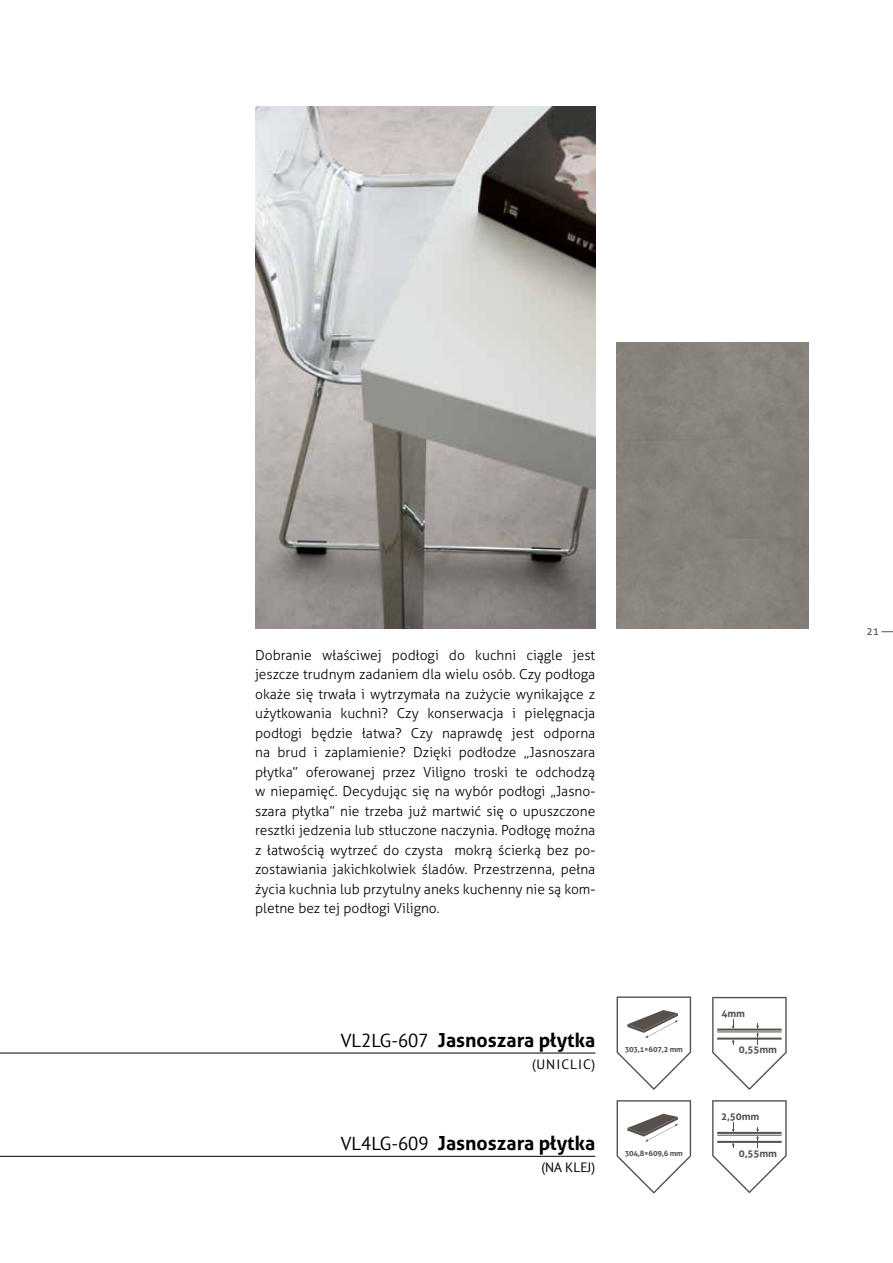
<style>
.page{position:relative;width:893px;height:1263px;background:#fff}
.page>*{position:absolute;margin:0;border:0;box-sizing:border-box;transform-origin:0 0}
.t1{font:700 19.5px "Aller";color:#000}
.t2{font:300 13.8px/19.5px "Aller";color:#000;text-align:justify}
.t3{font:13.5px "PT Sans";letter-spacing:.08em;color:#000}
.t4{font:10.5px "Aller";color:#57514d}
.t5{font:700 10.05px "Aller";letter-spacing:-.01em;color:#57514d}
.t6{font:700 7.65px "Aller";letter-spacing:-.025em;color:#57514d}
.s1{font-family:"PT Sans";font-weight:400;font-size:18.75px}
</style>
<div class="page">
<img style="left:255px;top:106px;width:340px;height:522px">
<svg style="left:881px;top:631px;width:12px;height:1px"></svg>
<hr style="left:0;top:1156px;width:595px;height:1px;background:#000">
<svg style="left:617px;top:1100px;width:74px;height:94px"></svg>
<svg style="left:617px;top:996px;width:74px;height:94px"></svg>
<svg style="left:712px;top:1100px;width:75px;height:93px"></svg>
<hr style="left:717px;top:1132px;width:65px;height:2px;background:#57514d">
<hr style="left:717px;top:1135px;width:65px;height:1px;background:#57514d">
<hr style="left:717px;top:1141px;width:65px;height:2px;background:#57514d">
<hr style="left:0;top:1053px;width:595px;height:1px;background:#000">
<svg style="left:712px;top:997px;width:75px;height:93px"></svg>
<hr style="left:717px;top:1028px;width:65px;height:2px;background:#57514d">
<hr style="left:717px;top:1031px;width:65px;height:1px;background:#57514d">
<hr style="left:717px;top:1037px;width:65px;height:2px;background:#57514d">
<p class="t2" style="left:255px;top:645px;width:342px">Dobranie właściwej podłogi do kuchni ciągle jest jeszcze trudnym zadaniem dla wielu osób. Czy podłoga okaże się trwała i wytrzymała na zużycie wynikające z użytkowania kuchni? Czy konserwacja i pielęgnacja podłogi będzie łatwa? Czy naprawdę jest odporna na brud i zaplamienie? Dzięki podłodze „Jasnoszara płytka” oferowanej przez Viligno troski te odchodzą w niepamięć. Decydując się na wybór podłogi „Jasno&shy;szara płytka” nie trzeba już martwić się o upuszczone resztki jedzenia lub stłuczone naczynia. Podłogę można z łatwością wytrzeć do czysta mokrą ścierką bez po&shy;zostawiania jakichkolwiek śladów. Przestrzenna, pełna życia kuchnia lub przytulny aneks kuchenny nie są kom&shy;pletne bez tej podłogi Viligno.</p>
<h1 class="t1" style="left:341px;top:1027px;width:256px"><span class="s1">VL2LG-607</span> Jasnoszara płytka</h1>
<p class="t3" style="left:532px;top:1055px;width:65px">(UNICLIC)</p>
<h1 class="t1" style="left:341px;top:1131px;width:256px"><span class="s1">VL4LG-609</span> Jasnoszara płytka</h1>
<p class="t3" style="left:541px;top:1159px;width:55px">(NA KLEJ)</p>
<p class="t6" style="left:625px;top:1045px;width:60px">303,1×607,2 mm</p>
<p class="t6" style="left:625px;top:1148px;width:60px">304,8×609,6 mm</p>
<p class="t5" style="left:722px;top:1007px;width:25px">4mm</p>
<p class="t5" style="left:739px;top:1044px;width:40px">0,55mm</p>
<p class="t5" style="left:721px;top:1110px;width:40px">2,50mm</p>
<p class="t5" style="left:739px;top:1147px;width:40px">0,55mm</p>
<p class="t4" style="left:866px;top:625px;width:14px">21</p>
</div>
